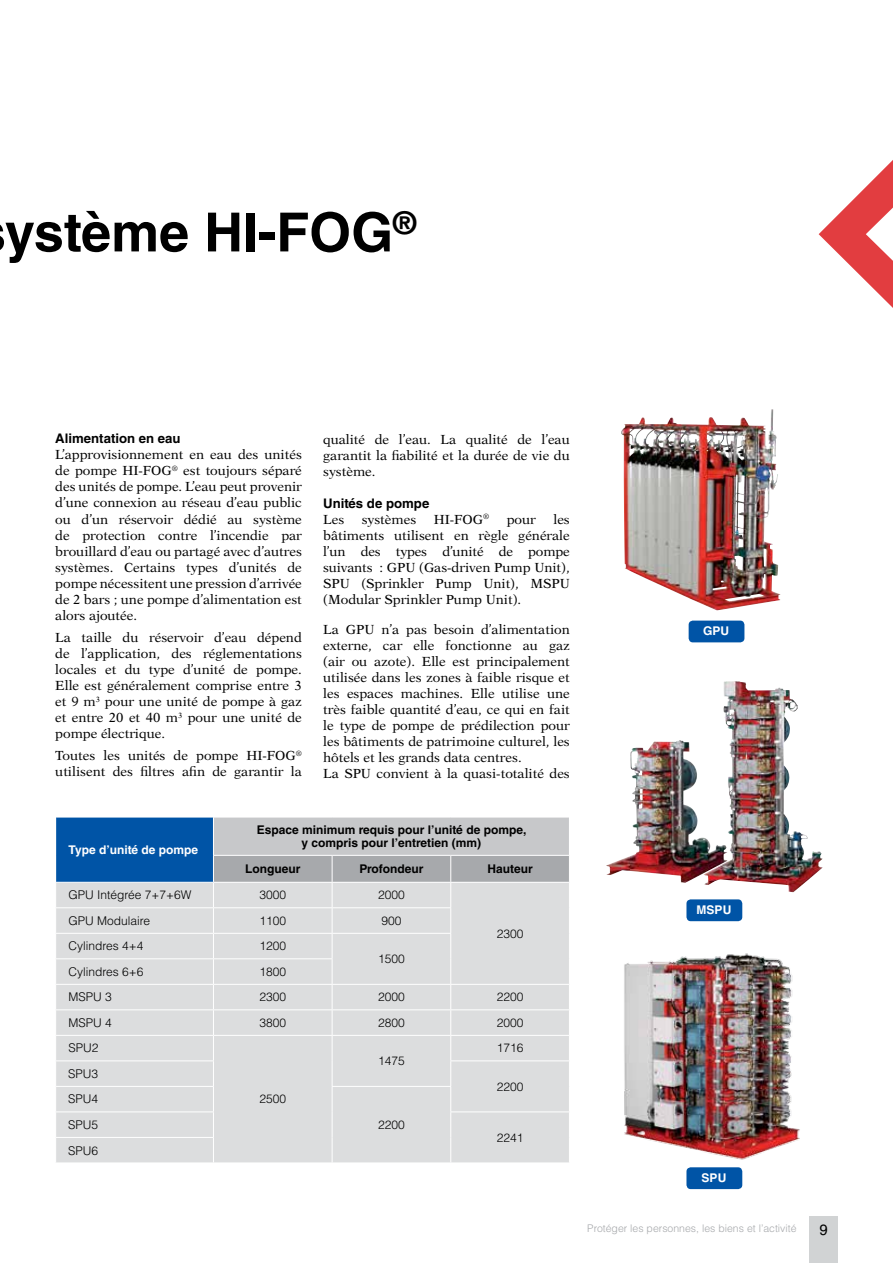
<style>
.page{position:relative;width:893px;height:1263px;background:#fff}
.page>*{position:absolute;margin:0;border:0;box-sizing:border-box;transform-origin:0 0}
.t1{font:700 54px "Helvetica LT Std";color:#000}
.t2{font:15px "Helvetica LT Std";color:#000}
.t3{font:13.2px/16px "New Aster LT Std";color:#000;text-align:justify}
.t4{font:700 13.2px "Helvetica LT Std";color:#000}
.t5{font:300 12px/25.5px "Helvetica LT Std";color:#000}
.t6{font:700 12px/13px "Helvetica LT Std";color:#000;text-align:center}
.t7{font:700 12px "Helvetica LT Std";color:#fff}
.t8{font:300 10.5px "Helvetica LT Std";color:#a7a9ac}
</style>
<div class="page">
<div style="left:56px;top:817px;width:157px;height:65px;background:#0054a6"></div>
<div style="left:213px;top:817px;width:356px;height:38px;background:#c7c8ca"></div>
<div style="left:56px;top:883px;width:157px;height:279px;background:#dcddde"></div>
<hr style="left:213px;top:817px;width:119px;height:1px;background:#fff">
<hr style="left:332px;top:817px;width:119px;height:1px;background:#fff">
<hr style="left:451px;top:817px;width:119px;height:1px;background:#fff">
<hr style="left:55px;top:907px;width:158px;height:1px;background:#fff">
<hr style="left:55px;top:933px;width:158px;height:1px;background:#fff">
<hr style="left:55px;top:958px;width:158px;height:1px;background:#fff">
<hr style="left:55px;top:984px;width:158px;height:1px;background:#fff">
<hr style="left:55px;top:1009px;width:158px;height:1px;background:#fff">
<hr style="left:55px;top:1035px;width:158px;height:1px;background:#fff">
<hr style="left:55px;top:1060px;width:159px;height:1px;background:#fff">
<hr style="left:55px;top:1086px;width:159px;height:1px;background:#fff">
<hr style="left:55px;top:1111px;width:159px;height:1px;background:#fff">
<hr style="left:55px;top:1137px;width:159px;height:1px;background:#fff">
<hr style="left:55px;top:817px;width:158px;height:1px;background:#fff">
<hr style="left:213px;top:817px;width:1px;height:38px;background:#fff">
<svg style="left:213px;top:855px;width:356px;height:307px;background:#d8d9da"></svg>
<img style="left:621px;top:409px;width:160px;height:201px">
<img style="left:703px;top:681px;width:90px;height:211px">
<img style="left:624px;top:953px;width:176px;height:207px">
<div style="left:689px;top:621px;width:55px;height:21px;background:#0054a6;border-radius:4px"></div>
<div style="left:686px;top:899px;width:56px;height:22px;background:#0054a6;border-radius:4px"></div>
<div style="left:686px;top:1167px;width:56px;height:22px;background:#0054a6;border-radius:4px"></div>
<svg style="left:819px;top:160px;width:74px;height:148px"></svg>
<div style="left:809px;top:1216px;width:29px;height:47px;background:#d1d3d4"></div>
<h1 class="t1" style="left:5px;top:199px;width:413px">ystème HI-FOG<sup>®</sup></h1>
<p class="t4" style="left:55px;top:430px;width:127px">Alimentation en eau</p>
<p class="t3" style="left:55px;top:447px;width:248px">L’approvisionnement en eau des unités de pompe HI-FOG<sup>®</sup> est toujours séparé des unités de pompe. L’eau peut provenir d’une connexion au réseau d’eau public ou d’un réservoir dédié au système de protection contre l’incendie par brouillard d’eau ou partagé avec d’autres systèmes. Certains types d’unités de pompe nécessitent une pression d’arrivée de 2 bars ; une pompe d’alimentation est alors ajoutée.</p>
<p class="t3" style="left:55px;top:629px;width:248px">La taille du réservoir d’eau dépend de l’application, des réglementations locales et du type d’unité de pompe.<br>Elle est généralement comprise entre 3 et 9 m<sup>3</sup> pour une unité de pompe à gaz et entre 20 et 40 m<sup>3</sup> pour une unité de pompe électrique.</p>
<p class="t3" style="left:55px;top:748px;width:248px">Toutes les unités de pompe HI-FOG<sup>® </sup>utilisent des filtres afin de garantir la</p>
<p class="t3" style="left:323px;top:431px;width:248px">qualité de l’eau. La qualité de l’eau garantit la fiabilité et la durée de vie du système.</p>
<p class="t4" style="left:323px;top:495px;width:108px">Unités de pompe</p>
<p class="t3" style="left:323px;top:511px;width:23px">Les</p>
<p class="t3" style="left:362px;top:511px;width:56px">systèmes</p>
<p class="t3" style="left:434px;top:511px;width:57px">HI-FOG<sup>®</sup></p>
<p class="t3" style="left:507px;top:511px;width:31px">pour</p>
<p class="t3" style="left:323px;top:511px;width:248px;text-indent:230px">les bâtiments utilisent en règle générale l’un des types d’unité de pompe suivants : GPU (Gas-driven Pump Unit), SPU (Sprinkler Pump Unit), MSPU (Modular Sprinkler Pump Unit).</p>
<p class="t3" style="left:323px;top:621px;width:248px;text-align:left">La GPU n’a pas besoin d’alimentation externe, car elle fonctionne au gaz (air ou azote). Elle est principalement utilisée dans les zones à faible risque et les espaces machines. Elle utilise une très faible quantité d’eau, ce qui en fait le type de pompe de prédilection pour les bâtiments de patrimoine culturel, les hôtels et les grands data centres.<br>La SPU convient à la quasi-totalité des</p>
<p class="t7" style="left:68px;top:842px;width:131px">Type d’unité de pompe</p>
<p class="t6" style="left:257px;top:823px;width:271px">Espace minimum requis pour l’unité de pompe, y compris pour l’entretien (mm)</p>
<p class="t6" style="left:245px;top:862px;width:57px">Longueur</p>
<p class="t6" style="left:359px;top:862px;width:65px">Profondeur</p>
<p class="t6" style="left:487px;top:862px;width:47px">Hauteur</p>
<p class="t5" style="left:68px;top:882px;width:124px">GPU Intégrée 7+7+6W</p>
<p class="t5" style="left:259px;top:882px;width:28px">3000</p>
<p class="t5" style="left:378px;top:882px;width:28px">2000</p>
<p class="t5" style="left:68px;top:908px;width:83px">GPU Modulaire</p>
<p class="t5" style="left:259px;top:908px;width:28px">1100</p>
<p class="t5" style="left:381px;top:908px;width:22px">900</p>
<p class="t5" style="left:68px;top:933px;width:77px">Cylindres 4+4</p>
<p class="t5" style="left:259px;top:933px;width:28px">1200</p>
<p class="t5" style="left:378px;top:946px;width:28px">1500</p>
<p class="t5" style="left:68px;top:959px;width:77px">Cylindres 6+6</p>
<p class="t5" style="left:259px;top:959px;width:28px">1800</p>
<p class="t5" style="left:68px;top:984px;width:45px">MSPU 3</p>
<p class="t5" style="left:259px;top:984px;width:28px">2300</p>
<p class="t5" style="left:378px;top:984px;width:28px">2000</p>
<p class="t5" style="left:497px;top:984px;width:28px">2200</p>
<p class="t5" style="left:68px;top:1010px;width:45px">MSPU 4</p>
<p class="t5" style="left:259px;top:1010px;width:28px">3800</p>
<p class="t5" style="left:378px;top:1010px;width:28px">2800</p>
<p class="t5" style="left:497px;top:1010px;width:28px">2000</p>
<p class="t5" style="left:68px;top:1035px;width:31px">SPU2</p>
<p class="t5" style="left:497px;top:920px;width:28px">2300</p>
<p class="t5" style="left:497px;top:1035px;width:28px">1716</p>
<p class="t5" style="left:68px;top:1061px;width:31px">SPU3</p>
<p class="t5" style="left:68px;top:1086px;width:31px">SPU4<br>SPU5</p>
<p class="t5" style="left:68px;top:1137px;width:31px">SPU6</p>
<p class="t5" style="left:259px;top:1086px;width:28px">2500</p>
<p class="t5" style="left:378px;top:1048px;width:28px">1475</p>
<p class="t5" style="left:378px;top:1112px;width:28px">2200</p>
<p class="t5" style="left:497px;top:1073px;width:28px">2200</p>
<p class="t5" style="left:497px;top:1124px;width:28px">2241</p>
<p class="t7" style="left:703px;top:623px;width:28px">GPU</p>
<p class="t7" style="left:697px;top:902px;width:36px">MSPU</p>
<p class="t7" style="left:702px;top:1170px;width:26px">SPU</p>
<p class="t8" style="left:587px;top:1222px;width:211px">Protéger les personnes, les biens et l’activité</p>
<p class="t2" style="left:819px;top:1221px;width:10px">9</p>
</div>
